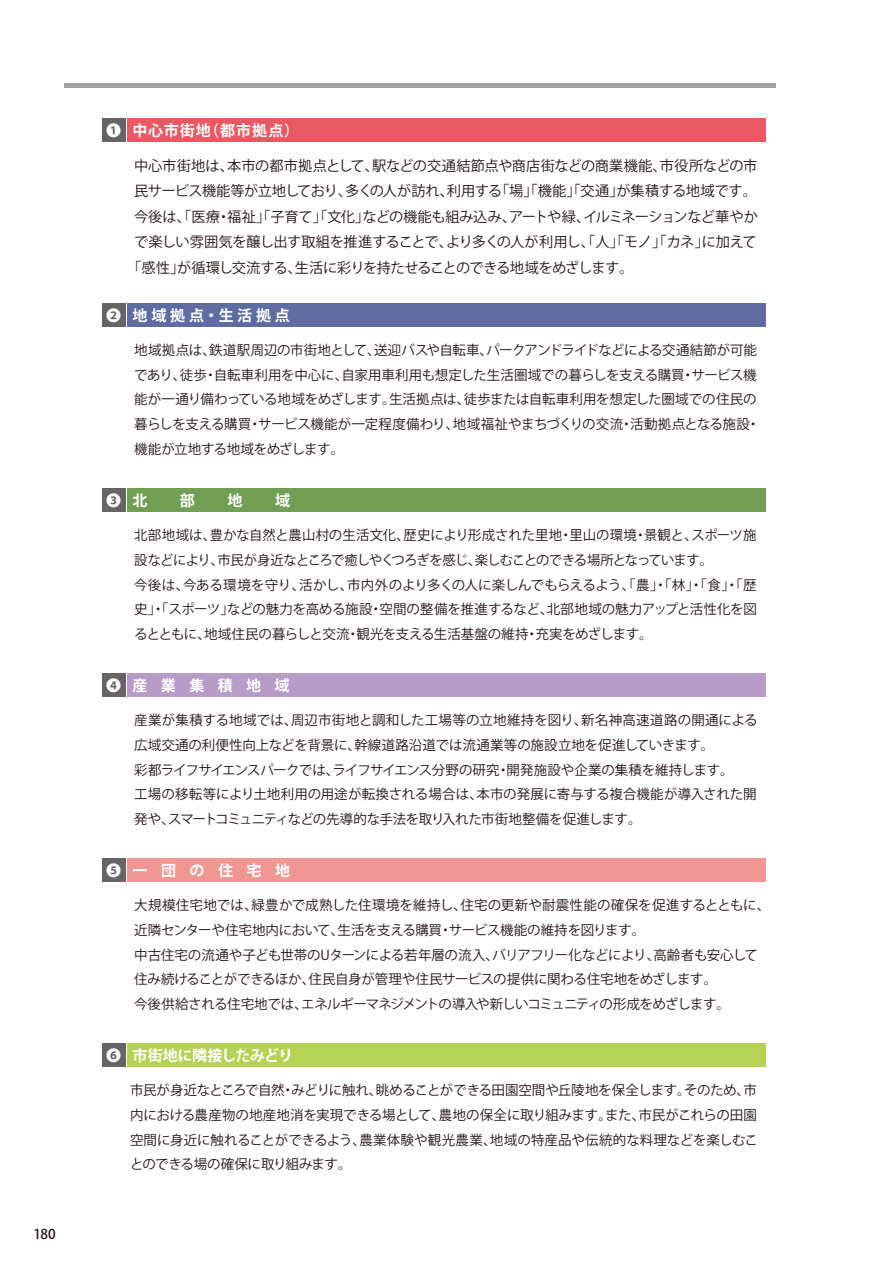
<style>
.page{position:relative;width:893px;height:1263px;background:#fff}
.page>*{position:absolute;margin:0;border:0;box-sizing:border-box;transform-origin:0 0}
.t1{font:700 15px "Koz Go Pro";letter-spacing:.075em;color:#fff}
.t2{font:700 15px "Koz Go Pro";letter-spacing:-.03em;color:#fff}
.t3{font:700 15px "Koz Go Pro";letter-spacing:.255em;color:#fff}
.t4{font:500 15px "Koz Go Pro";color:#fff}
.t5{font:14.25px "Koz Go Pro";letter-spacing:-.03em;color:#221815}
.t6{font:14.25px "Koz Go Pro";letter-spacing:-.05em;color:#221815}
.t7{font:13.5px/24.8px "Koz Go Pro";letter-spacing:-.015em;color:#221815}
.t8{font:500 13.5px "Koz Go Pro";color:#221815}
.s1{font-weight:500}
.s2{font-weight:700}
</style>
<div class="page">
<div style="left:102px;top:118px;width:24px;height:23px;background:#666464"></div>
<div style="left:127px;top:118px;width:638px;height:23px;background:#ea5963"></div>
<div style="left:102px;top:303px;width:24px;height:23px;background:#666464"></div>
<div style="left:127px;top:303px;width:638px;height:23px;background:#5e6ca2"></div>
<div style="left:102px;top:488px;width:24px;height:23px;background:#666464"></div>
<div style="left:127px;top:488px;width:638px;height:23px;background:#729f54"></div>
<div style="left:102px;top:673px;width:24px;height:23px;background:#666464"></div>
<div style="left:127px;top:673px;width:638px;height:23px;background:#b79cc8"></div>
<div style="left:102px;top:858px;width:24px;height:23px;background:#666464"></div>
<div style="left:127px;top:858px;width:638px;height:23px;background:#f19793"></div>
<div style="left:102px;top:1043px;width:24px;height:23px;background:#666464"></div>
<div style="left:127px;top:1043px;width:638px;height:23px;background:#b4d353"></div>
<hr style="left:64px;top:83px;width:712px;height:4px;background:#9fa0a0">
<p class="t8" style="left:33px;top:1225px;width:24px">180</p>
<p class="t1" style="left:106px;top:121px;width:194px"><span class="s1">❶</span> 中心市街地（都市拠点）</p>
<p class="t5" style="left:134px;top:156px;width:625px">中心市街地は、本市の都市拠点として、駅などの交通結節点や商店街などの商業機能、市役所などの市</p>
<p class="t5" style="left:134px;top:182px;width:624px">民サービス機能等が立地しており、多くの人が訪れ、利用する「場」「機能」「交通」が集積する地域です。</p>
<p class="t5" style="left:134px;top:207px;width:625px">今後は、「医療・福祉」「子育て」「文化」などの機能も組み込み、アートや緑、イルミネーションなど華やか</p>
<p class="t5" style="left:134px;top:233px;width:624px">で楽しい雰囲気を醸し出す取組を推進することで、より多くの人が利用し、「人」「モノ」「カネ」に加えて</p>
<p class="t6" style="left:127px;top:258px;width:508px">「感性」が循環し交流する、生活に彩りを持たせることのできる地域をめざします。</p>
<p class="t3" style="left:106px;top:306px;width:185px"><span class="s1">❷</span> 地域拠点・生活拠点</p>
<p class="t7" style="left:134px;top:338px;width:627px">地域拠点は、鉄道駅周辺の市街地として、送迎バスや自転車、パークアンドライドなどによる交通結節が可能であり、徒歩・自転車利用を中心に、自家用車利用も想定した生活圏域での暮らしを支える購買・サービス機能が一通り備わっている地域をめざします。生活拠点は、徒歩または自転車利用を想定した圏域での住民の暮らしを支える購買・サービス機能が一定程度備わり、地域福祉やまちづくりの交流・活動拠点となる施設・機能が立地する地域をめざします。</p>
<p class="t4" style="left:106px;top:491px;width:43px">❸ <span class="s2">北</span></p>
<p class="t1" style="left:180px;top:491px;width:17px">部</p>
<p class="t1" style="left:228px;top:491px;width:16px">地</p>
<p class="t1" style="left:275px;top:491px;width:16px">域</p>
<p class="t7" style="left:134px;top:523px;width:624px">北部地域は、豊かな自然と農山村の生活文化、歴史により形成された里地・里山の環境・景観と、スポーツ施設などにより、市民が身近なところで癒しやくつろぎを感じ、楽しむことのできる場所となっています。<br>今後は、今ある環境を守り、活かし、市内外のより多くの人に楽しんでもらえるよう、「農」・「林」・「食」・「歴史」・「スポーツ」などの魅力を高める施設・空間の整備を推進するなど、北部地域の魅力アップと活性化を図るとともに、地域住民の暮らしと交流・観光を支える生活基盤の維持・充実をめざします。</p>
<p class="t1" style="left:106px;top:676px;width:185px"><span class="s1">❹</span>産業集積地域</p>
<p class="t7" style="left:134px;top:708px;width:625px">産業が集積する地域では、周辺市街地と調和した工場等の立地維持を図り、新名神高速道路の開通による広域交通の利便性向上などを背景に、幹線道路沿道では流通業等の施設立地を促進していきます。<br>彩都ライフサイエンスパークでは、ライフサイエンス分野の研究・開発施設や企業の集積を維持します。<br>工場の移転等により土地利用の用途が転換される場合は、本市の発展に寄与する複合機能が導入された開発や、スマートコミュニティなどの先導的な手法を取り入れた市街地整備を促進します。</p>
<p class="t1" style="left:106px;top:861px;width:186px"><span class="s1">❺</span>一団の住宅地</p>
<p class="t7" style="left:134px;top:893px;width:637px">大規模住宅地では、緑豊かで成熟した住環境を維持し、住宅の更新や耐震性能の確保を促進するとともに、近隣センターや住宅地内において、生活を支える購買・サービス機能の維持を図ります。<br>中古住宅の流通や子ども世帯のUターンによる若年層の流入、バリアフリー化などにより、高齢者も安心して住み続けることができるほか、住民自身が管理や住民サービスの提供に関わる住宅地をめざします。<br>今後供給される住宅地では、エネルギーマネジメントの導入や新しいコミュニティの形成をめざします。</p>
<p class="t2" style="left:106px;top:1046px;width:188px"><span class="s1">❻</span> 市街地に隣接したみどり</p>
<p class="t7" style="left:130px;top:1078px;width:630px;text-align:justify">市民が身近なところで自然・みどりに触れ、眺めることができる田園空間や丘陵地を保全します。そのため、市内における農産物の地産地消を実現できる場として、農地の保全に取り組みます。また、市民がこれらの田園空間に身近に触れることができるよう、農業体験や観光農業、地域の特産品や伝統的な料理などを楽しむことのできる場の確保に取り組みます。</p>
</div>
